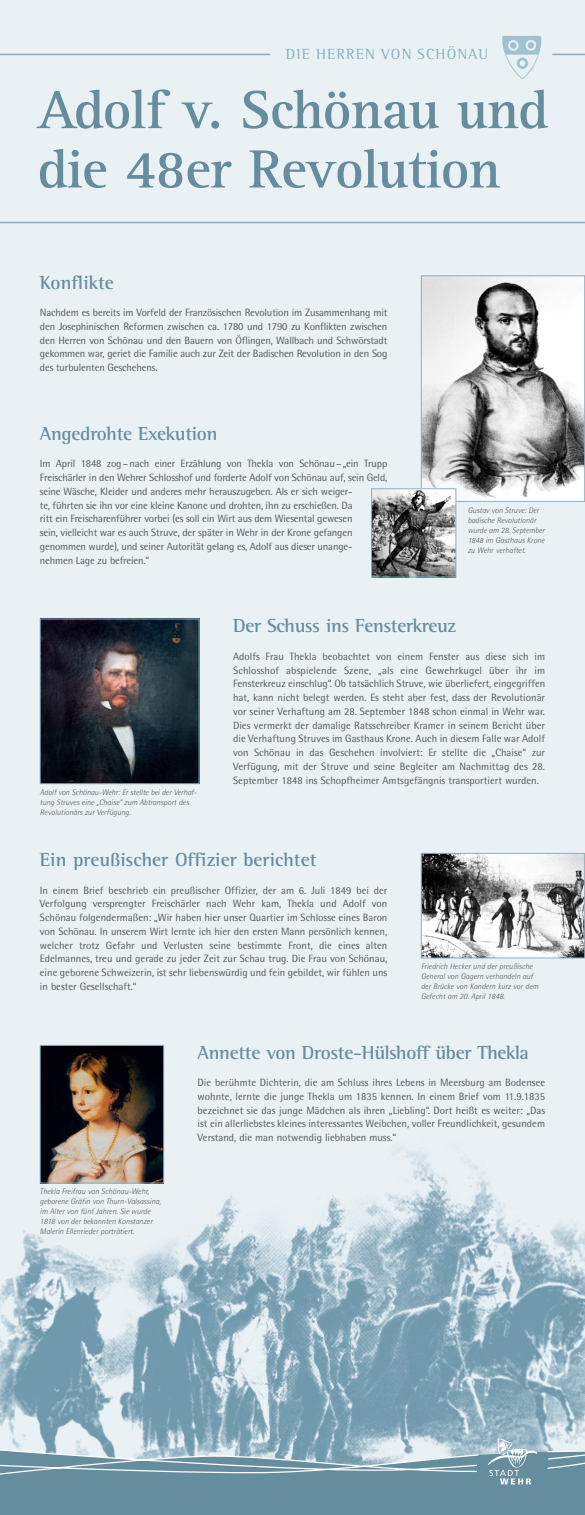
<style>
.page{position:relative;width:585px;height:1515px;background:#fff}
.page>*{position:absolute;margin:0;border:0;box-sizing:border-box;transform-origin:0 0}
.t1{font:700 55.62px/59.4px "Rotis Serif";letter-spacing:-.015em;color:#668d9e}
.t2{font:700 19.38px "Rotis Semi Serif";letter-spacing:-.015em;color:#668d9e}
.t3{font:15.19px "Rotis Semi Serif";letter-spacing:.08em;color:#8ab0c2}
.t4{font:10.62px/13.8px "Rotis Semi Sans";letter-spacing:-.015em;color:#57585a;text-align:justify}
.t5{font:italic 300 8.12px/10px "Rotis Semi Sans";color:#57585a}
</style>
<div class="page">
<div style="left:0;top:0;width:584px;height:1506px;background:#eaf1f5"></div>
<img style="left:0;top:1068px;width:585px;height:425px">
<img style="left:42px;top:621px;width:155px;height:161px">
<div style="left:40px;top:619px;width:159px;height:165px;border:1px solid #8ab0c2"></div>
<img style="left:423px;top:277px;width:159px;height:223px">
<div style="left:421px;top:275px;width:163px;height:227px;border:1px solid #8ab0c2"></div>
<img style="left:423px;top:855px;width:159px;height:101px">
<div style="left:421px;top:853px;width:163px;height:105px;border:1px solid #8ab0c2"></div>
<img style="left:42px;top:1047px;width:120px;height:134px">
<div style="left:40px;top:1045px;width:124px;height:138px;border:1px solid #8ab0c2"></div>
<img style="left:373px;top:490px;width:81px;height:85px">
<div style="left:371px;top:488px;width:85px;height:89px;border:1px solid #8ab0c2"></div>
<hr style="left:0;top:54px;width:270px;height:1px;background:#8ab0c2">
<img style="left:502px;top:35px;width:40px;height:44px">
<hr style="left:552px;top:54px;width:32px;height:1px;background:#8ab0c2">
<hr style="left:0;top:222px;width:584px;height:1px;background:#8ab0c2">
<div style="left:0;top:1484px;width:584px;height:31px;background:#668d9e"></div>
<svg style="left:0;top:1438px;width:584px;height:46px"></svg>
<h3 class="t3" style="left:286px;top:49px;width:204px">DIE HERREN VON SCHÖNAU</h3>
<h1 class="t1" style="left:37px;top:85px;width:512px">Adolf v. Schönau und die 48er Revolution</h1>
<h2 class="t2" style="left:40px;top:275px;width:75px">Konflikte</h2>
<p class="t4" style="left:40px;top:307px;width:349px">Nachdem es bereits im Vorfeld der Französischen Revolution im Zusammenhang mit den Josephinischen Reformen zwischen ca. 1780 und 1790 zu Konflikten zwischen den Herren von Schönau und den Bauern von Öflingen, Wallbach und Schwörstadt gekommen war, geriet die Familie auch zur Zeit der Badischen Revolution in den Sog des turbulenten Geschehens.</p>
<h2 class="t2" style="left:40px;top:426px;width:179px">Angedrohte Exekution</h2>
<p class="t4" style="left:40px;top:458px;width:349px;text-align:left">Im April 1848 zog–nach einer Erzählung von Thekla von Schönau–„ein Trupp Freischärler in den Wehrer Schlosshof und forderte Adolf von Schönau auf, sein Geld, seine Wäsche, Kleider und anderes mehr herauszugeben. Als er sich weiger-<br>te, führten sie ihn vor eine kleine Kanone und drohten, ihn zu erschießen. Da<br>ritt ein Freischarenführer vorbei (es soll ein Wirt aus dem Wiesental gewesen<br>sein, vielleicht war es auch Struve, der später in Wehr in der Krone gefangen genommen wurde), und seiner Autorität gelang es, Adolf aus dieser unange&shy;nehmen Lage zu befreien.“</p>
<p class="t5" style="left:467px;top:506px;width:79px">Gustav von Struve: Der badische Revolutionär wurde am 28. September<br>1848 im Gasthaus Krone zu Wehr verhaftet.</p>
<p class="t5" style="left:40px;top:788px;width:158px">Adolf von Schönau-Wehr: Er stellte bei der Verhaf&shy;tung Struves eine „Chaise“ zum Abtransport des<br>Revolutionärs zur Verfügung.</p>
<h2 class="t2" style="left:233px;top:619px;width:224px">Der Schuss ins Fensterkreuz</h2>
<p class="t4" style="left:233px;top:650px;width:314px">Adolfs Frau Thekla beobachtet von einem Fenster aus diese sich im Schlosshof abspielende Szene, „als eine Gewehrkugel über ihr im Fensterkreuz einschlug“. Ob tatsächlich Struve, wie überliefert, eingegriffen hat, kann nicht belegt werden. Es steht aber fest, dass der Revolutionär vor seiner Verhaftung am 28. September 1848 schon einmal in Wehr war.<br>Dies vermerkt der damalige Ratsschreiber Kramer in seinem Bericht über die Verhaftung Struves im Gasthaus Krone. Auch in diesem Falle war Adolf von Schönau in das Geschehen involviert: Er stellte die „Chaise“ zur Verfügung, mit der Struve und seine Begleiter am Nachmittag des 28.<br>September 1848 ins Schopfheimer Amtsgefängnis transportiert wurden.</p>
<h2 class="t2" style="left:40px;top:853px;width:278px">Ein preußischer Offizier berichtet</h2>
<p class="t4" style="left:40px;top:884px;width:349px">In einem Brief beschrieb ein preußischer Offizier, der am 6. Juli 1849 bei der Verfolgung versprengter Freischärler nach Wehr kam, Thekla und Adolf von Schönau folgendermaßen: „Wir haben hier unser Quartier im Schlosse eines Baron von Schönau. In unserem Wirt lernte ich hier den ersten Mann persönlich kennen, welcher trotz Gefahr und Verlusten seine bestimmte Front, die eines alten Edelmannes, treu und gerade zu jeder Zeit zur Schau trug. Die Frau von Schönau, eine geborene Schweizerin, ist sehr liebenswürdig und fein gebildet, wir fühlen uns in bester Gesellschaft.“</p>
<p class="t5" style="left:421px;top:962px;width:119px">Friedrich Hecker und der preußische<br>General von Gagern verhandeln auf der Brücke von Kandern kurz vor dem<br>Gefecht am 20. April 1848.</p>
<p class="t5" style="left:40px;top:1187px;width:122px">Thekla Freifrau von Schönau-Wehr, geborene Gräfin von Thurn-Valsassina, im Alter von fünf Jahren. Sie wurde 1818 von der bekannten Konstanzer Malerin Ellenrieder porträtiert.</p>
<h2 class="t2" style="left:198px;top:1045px;width:332px">Annette von Droste-Hülshoff über Thekla</h2>
<p class="t4" style="left:198px;top:1077px;width:349px">Die berühmte Dichterin, die am Schluss ihres Lebens in Meersburg am Bodensee wohnte, lernte die junge Thekla um 1835 kennen. In einem Brief vom 11.9.1835 bezeichnet sie das junge Mädchen als ihren „Liebling“. Dort heißt es weiter: „Das ist ein allerliebstes kleines interessantes Weibchen, voller Freundlichkeit, gesundem Verstand, die man notwendig liebhaben muss.“</p>
</div>
